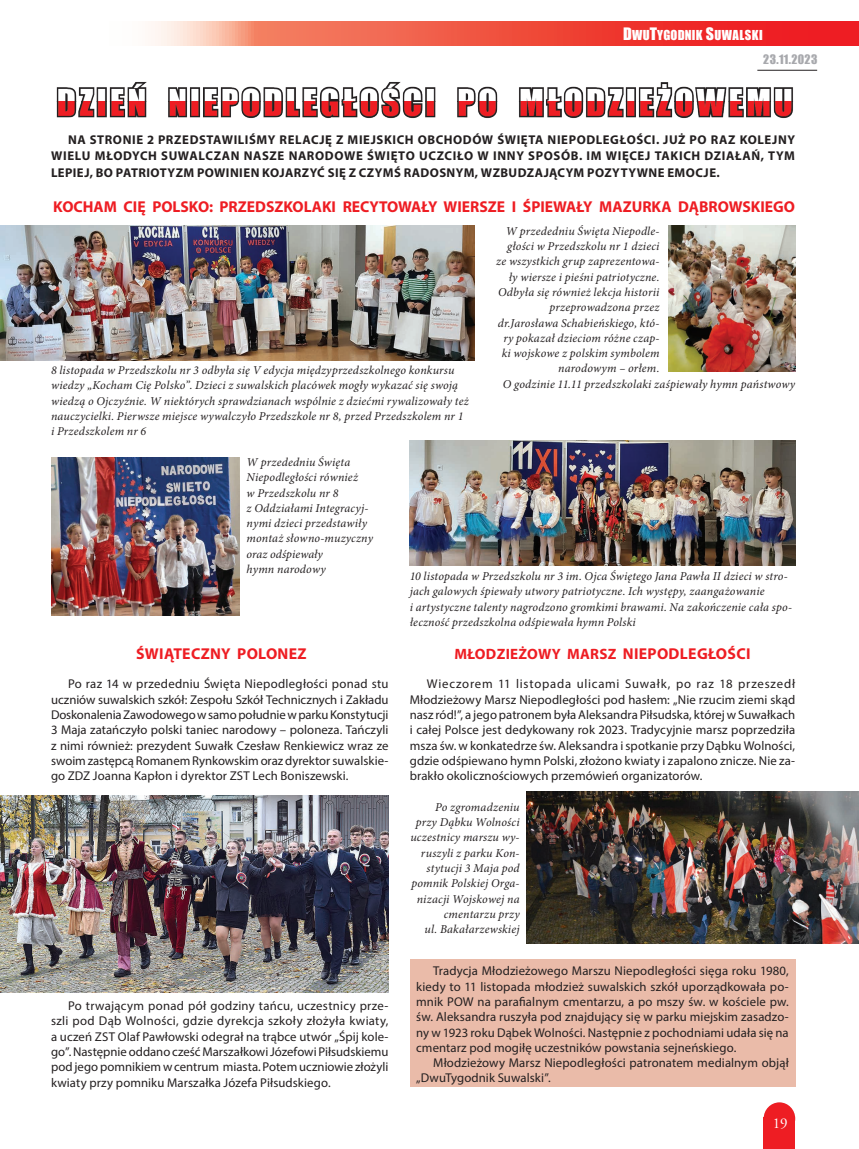
<style>
.page{position:relative;width:859px;height:1149px;background:#fff}
.page>*{position:absolute;margin:0;border:0;box-sizing:border-box;transform-origin:0 0}
.t1{font:700 15.75px "Myriad Pro";color:#ee1d23}
.t2{font:700 15.75px "Myriad Pro";letter-spacing:.02em;color:#ee1d23}
.t3{font:700 15px "Myriad Pro";letter-spacing:.02em;color:#ee1d23}
.t4{font:15px "Adobe Garamond Pro";color:#fff}
.t5{font:12.75px/15.3px "Myriad Pro";letter-spacing:.01em;color:#231f20;text-align:justify}
.t6{font:700 12.75px/16.5px "Myriad Pro";letter-spacing:.035em;color:#231f20;text-align:justify}
.t7{font:12.6px "Impact";letter-spacing:.025em;color:#fff}
.t8{font:italic 12px/15.3px "Minion Pro";letter-spacing:.015em;color:#231f20}
.t9{font:12px "Impact";letter-spacing:.03em;color:#a8a9ad}
.s1{font-size:15.75px}
</style>
<div class="page">
<hr style="left:757px;top:70px;width:60px;height:1px;background:#231f20">
<div style="left:764px;top:1101px;width:31px;height:33px;background:#ee1d23;border-radius:50%"></div>
<div style="left:764px;top:1117px;width:31px;height:31px;background:#ee1d23"></div>
<svg style="left:151px;top:21px;width:708px;height:25px;background:#f15b4e"></svg>
<img style="left:526px;top:791px;width:333px;height:152px">
<div style="left:410px;top:959px;width:385px;height:127px;background:#eabba9"></div>
<img style="left:0;top:795px;width:388px;height:197px">
<img style="left:56px;top:82px;width:738px;height:37px">
<img style="left:0;top:226px;width:474px;height:134px">
<img style="left:668px;top:226px;width:127px;height:146px">
<img style="left:410px;top:440px;width:385px;height:126px">
<img style="left:51px;top:457px;width:189px;height:158px">
<p class="t7" style="left:657px;top:26px;width:85px">YGODDNIKNIK<span class="s1">SS</span>UWAL</p>
<p class="t7" style="left:620px;top:26px;width:56px"><span class="s1">DD</span>W UW U<span class="s1">TT</span>Y G O</p>
<p class="t7" style="left:714px;top:26px;width:50px">UWALSSKIKI</p>
<p class="t9" style="left:763px;top:50px;width:56px">23.11.2023</p>
<p class="t6" style="left:51px;top:131px;width:745px;text-indent:17px">NA STRONIE 2 PRZEDSTAWILIŚMY RELACJĘ Z MIEJSKICH OBCHODÓW ŚWIĘTA NIEPODLEGŁOŚCI. JUŻ PO RAZ KOLEJNY WIELU MŁODYCH SUWALCZAN NASZE NARODOWE ŚWIĘTO UCZCIŁO W INNY SPOSÓB. IM WIĘCEJ TAKICH DZIAŁAŃ, TYM LEPIEJ, BO PATRIOTYZM POWINIEN KOJARZYĆ SIĘ Z CZYMŚ RADOSNYM, WZBUDZAJĄCYM POZYTYWNE EMOCJE.</p>
<p class="t1" style="left:53px;top:196px;width:636px">KOCHAM CIĘ POLSKO: PRZEDSZKOLAKI RECYTOWAŁY WIERSZE I ŚPIEWAŁY MAZURKA DĄB</p>
<p class="t1" style="left:708px;top:196px;width:88px">ROWSKIEGO</p>
<p class="t8" style="left:506px;top:223px;width:155px">W przededniu Święta Niepodle-</p>
<p class="t8" style="left:507px;top:238px;width:154px">głości w Przedszkolu nr 1 dzieci</p>
<p class="t8" style="left:496px;top:254px;width:165px">ze wszystkich grup zaprezentowa-</p>
<p class="t8" style="left:509px;top:269px;width:152px">ły wiersze i pieśni patriotyczne.</p>
<p class="t8" style="left:498px;top:284px;width:163px">Odbyła się również lekcja historii</p>
<p class="t8" style="left:549px;top:299px;width:112px">przeprowadzona przez</p>
<p class="t8" style="left:498px;top:315px;width:163px">dr.Jarosława Schabieńskiego, któ-</p>
<p class="t8" style="left:503px;top:330px;width:158px">ry pokazał dzieciom różne czap-</p>
<p class="t8" style="left:502px;top:345px;width:159px">ki wojskowe z polskim symbolem</p>
<p class="t8" style="left:558px;top:361px;width:103px">narodowym – orłem.</p>
<p class="t8" style="left:503px;top:376px;width:294px">O godzinie 11.11 przedszkolaki zaśpiewały hymn państwowy</p>
<p class="t8" style="left:51px;top:362px;width:419px">8 listopada w Przedszkolu nr 3 odbyła się V edycja międzyprzedszkolnego konkursu wiedzy „Kocham Cię Polsko”. Dzieci z suwalskich placówek mogły wykazać się swoją wiedzą o Ojczyźnie. W niektórych sprawdzianach wspólnie z dziećmi rywalizowały też nauczycielki. Pierwsze miejsce wywalczyło Przedszkole nr 8, przed Przedszkolem nr 1 i Przedszkolem nr 6</p>
<p class="t8" style="left:247px;top:454px;width:128px">W przededniu Święta<br>Niepodległości również<br>w Przedszkolu nr 8<br>z Oddziałami Integracyj&shy;nymi dzieci przedstawiły montaż słowno-muzyczny oraz odśpiewały<br>hymn narodowy</p>
<p class="t2" style="left:136px;top:643px;width:172px">ŚWIĄTECZNY POLONEZ</p>
<p class="t5" style="left:51px;top:676px;width:339px;text-indent:17px">Po raz 14 w przededniu Święta Niepodległości ponad stu uczniów suwalskich szkół: Zespołu Szkół Technicznych i Zakładu Doskonalenia Zawodowego w samo południe w parku Konstytucji 3 Maja zatańczyło polski taniec narodowy – poloneza. Tańczyli z nimi również: prezydent Suwałk Czesław Renkiewicz wraz ze swoim zastępcą Romanem Rynkowskim oraz dyrektor suwalskie&shy;go ZDZ Joanna Kapłon i dyrektor ZST Lech Boniszewski.</p>
<p class="t5" style="left:51px;top:997px;width:339px;text-indent:17px">Po trwającym ponad pół godziny tańcu, uczestnicy prze&shy;szli pod Dąb Wolności, gdzie dyrekcja szkoły złożyła kwiaty, a uczeń ZST Olaf Pawłowski odegrał na trąbce utwór „Śpij kole&shy;go”. Następnie oddano cześć Marszałkowi Józefowi Piłsudskiemu pod jego pomnikiem w centrum miasta. Potem uczniowie złożyli kwiaty przy pomniku Marszałka Józefa Piłsudskiego.</p>
<p class="t8" style="left:410px;top:568px;width:384px">10 listopada w Przedszkolu nr 3 im. Ojca Świętego Jana Pawła II dzieci w stro&shy;jach galowych śpiewały utwory patriotyczne. Ich występy, zaangażowanie<br>i artystyczne talenty nagrodzono gromkimi brawami. Na zakończenie cała spo&shy;łeczność przedszkolna odśpiewała hymn Polski</p>
<p class="t3" style="left:454px;top:644px;width:298px">MŁODZIEŻOWY MARSZ <span class="s1">NIEPODLEGŁOŚCI</span></p>
<p class="t5" style="left:410px;top:676px;width:387px;text-indent:17px">Wieczorem 11 listopada ulicami Suwałk, po raz 18 przeszedł Młodzieżowy Marsz Niepodległości pod hasłem: „Nie rzucim ziemi skąd nasz ród!”, a jego patronem była Aleksandra Piłsudska, której w Suwałkach i całej Polsce jest dedykowany rok 2023. Tradycyjnie marsz poprzedziła msza św. w konkatedrze św. Aleksandra i spotkanie przy Dąbku Wolności, gdzie odśpiewano hymn Polski, złożono kwiaty i zapalono znicze. Nie za&shy;brakło okolicznościowych przemówień organizatorów.</p>
<p class="t8" style="left:410px;top:799px;width:111px;text-align:right">Po zgromadzeniu<br>przy Dąbku Wolności uczestnicy marszu wy&shy;ruszyli z parku Kon&shy;stytucji 3 Maja pod pomnik Polskiej Orga&shy;nizacji Wojskowej na cmentarzu przy<br>ul. Bakałarzewskiej</p>
<p class="t5" style="left:416px;top:962px;width:374px;text-indent:17px">Tradycja Młodzieżowego Marszu Niepodległości sięga roku 1980, kiedy to 11 listopada młodzież suwalskich szkół uporządkowała po&shy;mnik POW na parafialnym cmentarzu, a po mszy św. w kościele pw. św. Aleksandra ruszyła pod znajdujący się w parku miejskim zasadzo&shy;ny w 1923 roku Dąbek Wolności. Następnie z pochodniami udała się na cmentarz pod mogiłę uczestników powstania sejneńskiego.</p>
<p class="t5" style="left:416px;top:1054px;width:374px;text-indent:17px">Młodzieżowy Marsz Niepodległości patronatem medialnym objął „DwuTygodnik Suwalski”.</p>
<p class="t4" style="left:773px;top:1114px;width:16px">19</p>
</div>
